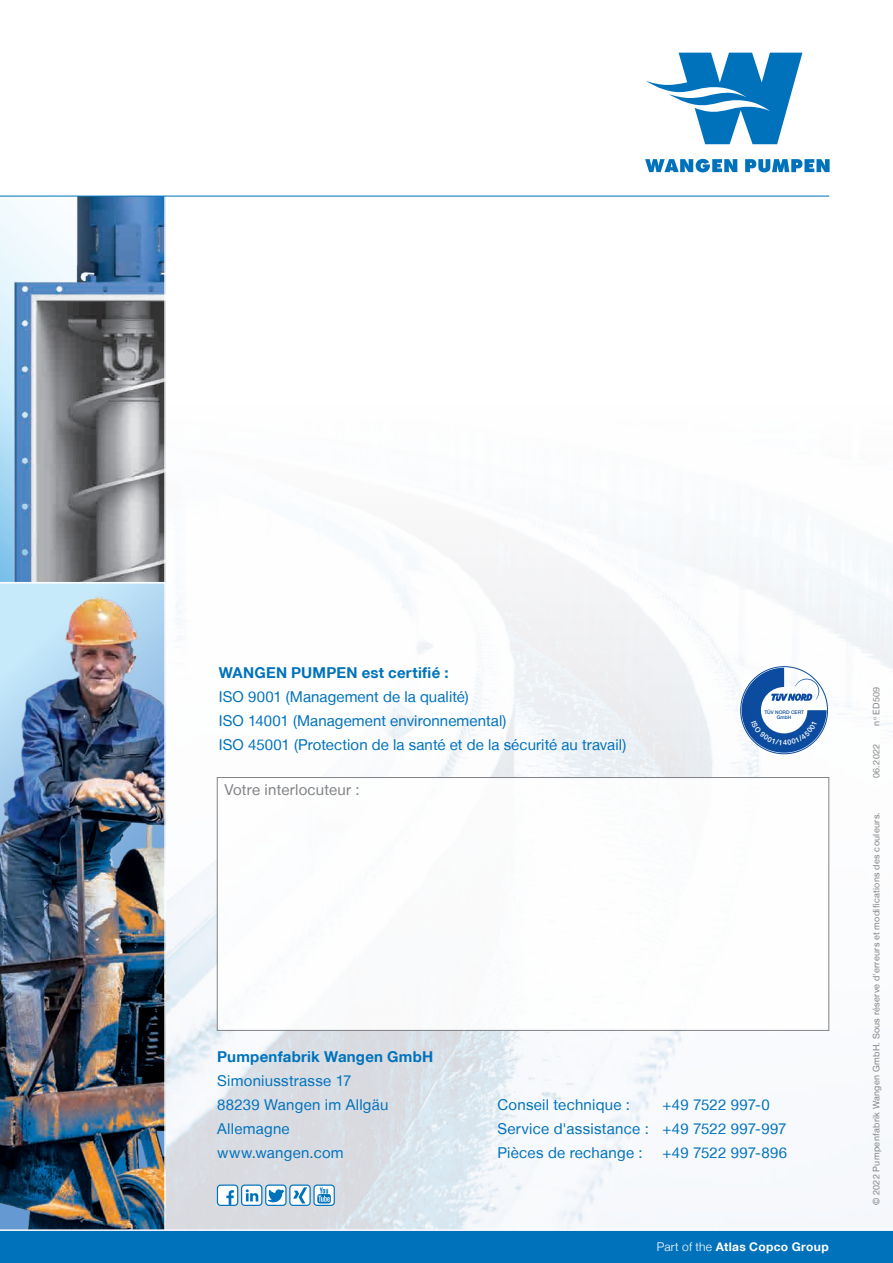
<style>
.page{position:relative;width:893px;height:1263px;background:#fff}
.page>*{position:absolute;margin:0;border:0;box-sizing:border-box;transform-origin:0 0}
.t1{font:15px/24px "Helvetica Neue LT";letter-spacing:.01em;color:#0072bc}
.t2{font:700 15px "Helvetica Neue LT";letter-spacing:.015em;color:#0072bc}
.t3{font:15px "Helvetica Neue LT";letter-spacing:.015em;color:#808285}
.t4{font:700 12px "Helvetica Neue LT";letter-spacing:.03em;color:#fff}
.t5{font:9px "Helvetica Neue LT";letter-spacing:.035em;color:#808285}
.t6{font:500 4.95px/4.9px "Helvetica Neue";color:#0d4da1;text-align:center}
.s1{font-weight:300}
</style>
<div class="page">
<img style="left:166px;top:568px;width:727px;height:661px">
<svg style="left:0;top:195px;width:166px;height:387px"></svg>
<img style="left:0;top:582px;width:166px;height:647px">
<div style="left:217px;top:777px;width:612px;height:254px;background:#fff;border:1px solid #6c6d70"></div>
<hr style="left:0;top:196px;width:829px;height:1px;background:#0072bc">
<svg style="left:645px;top:159px;width:92px;height:13px"></svg>
<svg style="left:745px;top:159px;width:85px;height:13px"></svg>
<svg style="left:646px;top:53px;width:156px;height:91px"></svg>
<div style="left:0;top:1229px;width:893px;height:34px;background:#0072bc"></div>
<div style="left:217px;top:1185px;width:21px;height:20px;background:#fff;border-radius:3px"></div>
<svg style="left:226px;top:1190px;width:8px;height:14px"></svg>
<div style="left:217px;top:1184px;width:21px;height:22px;border:1px solid #0072bc;border-radius:3px"></div>
<svg style="left:242px;top:1185px;width:20px;height:20px"></svg>
<svg style="left:246px;top:1189px;width:12px;height:12px"></svg>
<div style="left:241px;top:1184px;width:21px;height:22px;border:1px solid #0072bc;border-radius:3px"></div>
<div style="left:266px;top:1185px;width:20px;height:20px;background:#fff;border-radius:3px"></div>
<svg style="left:269px;top:1190px;width:14px;height:12px"></svg>
<div style="left:265px;top:1184px;width:22px;height:22px;border:1px solid #0072bc;border-radius:3px"></div>
<div style="left:290px;top:1185px;width:20px;height:20px;background:#fff;border-radius:3px"></div>
<svg style="left:293px;top:1187px;width:14px;height:16px"></svg>
<div style="left:289px;top:1184px;width:22px;height:22px;border:1px solid #0072bc;border-radius:3px"></div>
<svg style="left:314px;top:1185px;width:20px;height:20px"></svg>
<svg style="left:317px;top:1187px;width:14px;height:16px"></svg>
<div style="left:313px;top:1184px;width:22px;height:22px;border:1px solid #0072bc;border-radius:3px"></div>
<svg style="left:742px;top:668px;width:85px;height:85px"></svg>
<p class="t2" style="left:219px;top:663px;width:231px">WANGEN PUMPEN est certifié :</p>
<p class="t1" style="left:219px;top:684px;width:409px">ISO 9001 (Management de la qualité)<br>ISO 14001 (Management environnemental)<br>ISO 45001 (Protection de la santé et de la sécurité au travail)</p>
<p class="t3" style="left:224px;top:780px;width:137px">Votre interlocuteur :</p>
<p class="t6" style="left:764px;top:710px;width:41px">TÜV NORD CERT<br>GmbH</p>
<p class="t2" style="left:217px;top:1047px;width:218px">Pumpenfabrik Wangen GmbH</p>
<p class="t1" style="left:217px;top:1068px;width:173px">Simoniusstrasse 17<br>88239 Wangen im Allgäu<br>Allemagne www.wangen.com</p>
<p class="t1" style="left:497px;top:1092px;width:134px">Conseil technique :</p>
<p class="t1" style="left:497px;top:1092px;width:290px;text-indent:165px">+49 7522 997-0<br>Service d'assistance : +49 7522 997-997<br>Pièces de rechange :</p>
<p class="t1" style="left:662px;top:1140px;width:126px">+49 7522 997-896</p>
<p class="t4" style="left:657px;top:1239px;width:174px"><span class="s1">Part of the</span> Atlas Copco Group</p>
<p class="t5" style="left:871px;top:726px;width:41px;rotate:-90deg">n<sup>o</sup> ED509</p>
<p class="t5" style="left:871px;top:778px;width:36px;rotate:-90deg">06.2022</p>
<p class="t5" style="left:871px;top:1205px;width:394px;rotate:-90deg">© 2022 Pumpenfabrik Wangen GmbH. Sous réserve d'erreurs et modifications des couleurs.</p>
</div>
